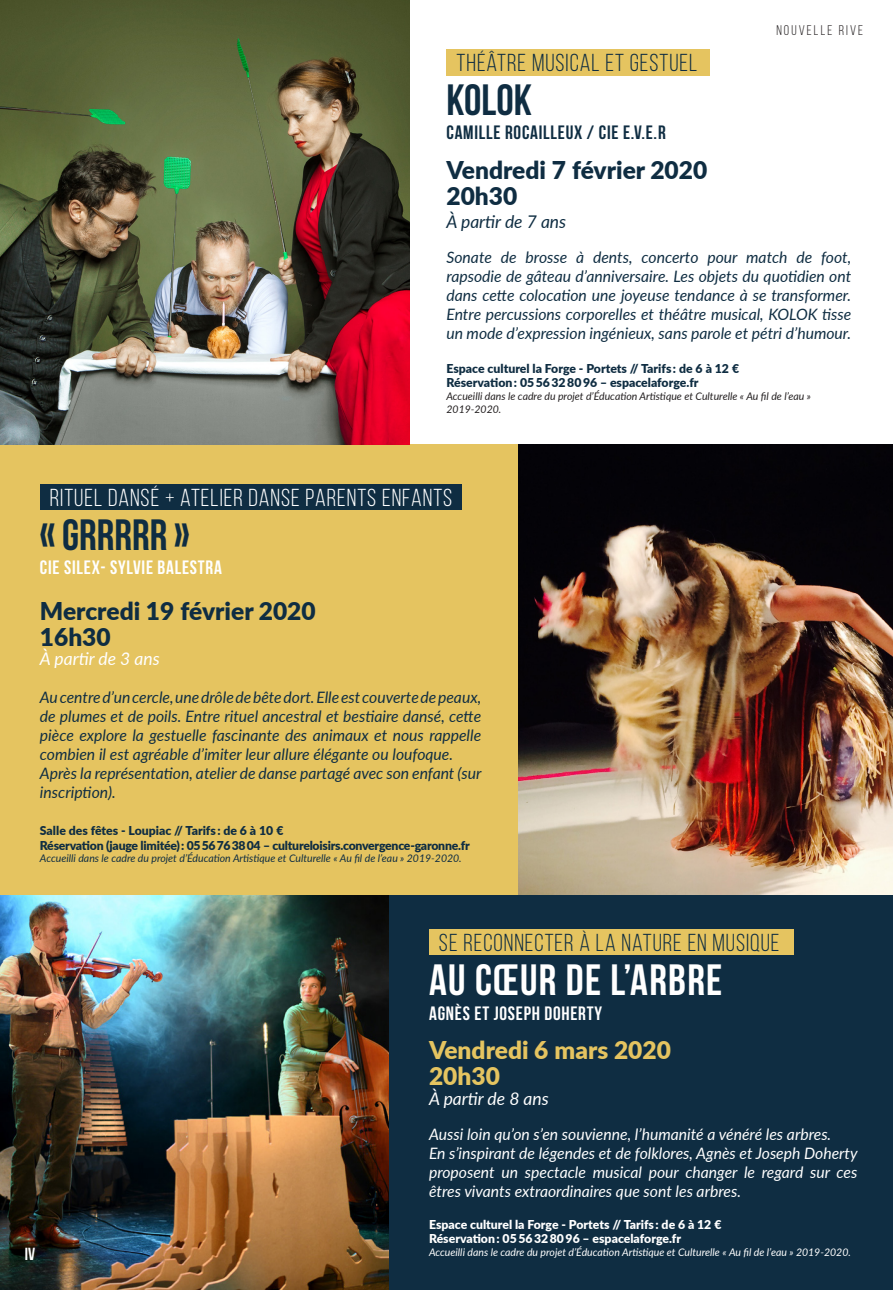
<style>
.page{position:relative;width:893px;height:1290px;background:#fff}
.page>*{position:absolute;margin:0;border:0;box-sizing:border-box;transform-origin:0 0}
.t1{font:43.75px "Bebas Neue";letter-spacing:.03em;color:#fff}
.t2{font:43.75px "Bebas Neue";color:#0f2d42}
.t3{font:24.5px "Bebas Neue";letter-spacing:.04em;color:#0f2d42}
.t4{font:900 24.5px/26.2px "Lato";color:#0f2d42}
.t5{font:24.5px "Bebas Neue";letter-spacing:.04em;color:#fff}
.t6{font:900 24.5px/26.2px "Lato";color:#e5c460}
.t7{font:700 19.25px "Bebas Neue";letter-spacing:.04em;color:#fff}
.t8{font:700 19.25px "Bebas Neue";letter-spacing:.04em;color:#0f2d42}
.t9{font:italic 17.5px "Lato";color:#fff}
.t10{font:italic 17.5px "Lato";color:#0f2d42}
.t11{font:17.5px "Bebas Neue";color:#fff}
.t12{font:italic 15.75px/18.9px "Lato";color:#0f2d42;text-align:justify}
.t13{font:italic 15.75px/18.9px "Lato";color:#fff}
.t14{font:14px "Bebas Neue";letter-spacing:.15em;color:#231f20}
.t15{font:900 12.25px/14.7px "Lato";letter-spacing:-.01em;color:#0f2d42}
.t16{font:900 12.25px/14.7px "Lato";color:#fff}
.t17{font:italic 10.5px/12.6px "Lato";color:#231f20}
.t18{font:italic 10.5px "Lato";color:#0f2d42}
.t19{font:italic 10.5px "Lato";color:#fff}
</style>
<div class="page">
<div style="left:0;top:444px;width:519px;height:452px;background:#e5c460"></div>
<div style="left:446px;top:49px;width:264px;height:27px;background:#e5c460"></div>
<div style="left:40px;top:485px;width:422px;height:25px;background:#0f2d42"></div>
<img style="left:0;top:0;width:410px;height:444px">
<img style="left:519px;top:444px;width:373px;height:452px">
<img style="left:0;top:896px;width:390px;height:394px">
<div style="left:390px;top:896px;width:503px;height:394px;background:#0f2d42"></div>
<div style="left:429px;top:930px;width:364px;height:25px;background:#e5c460"></div>
<img style="left:892px;top:848px;width:1px;height:48px">
<p class="t14" style="left:776px;top:23px;width:88px">NOUVELLE RIVE</p>
<h2 class="t3" style="left:456px;top:49px;width:242px">THÉÂTRE MUSICAL ET GESTUEL</h2>
<h1 class="t2" style="left:446px;top:76px;width:87px">KOLOK</h1>
<p class="t8" style="left:446px;top:122px;width:221px">CAMILLE ROCAILLEUX / CIE E.V.E.R</p>
<h2 class="t4" style="left:446px;top:156px;width:262px">Vendredi 7 février 2020<br>20h30</h2>
<p class="t10" style="left:446px;top:209px;width:121px">À partir de 7 ans</p>
<p class="t12" style="left:446px;top:248px;width:406px">Sonate de brosse à dents, concerto pour match de foot, rapsodie de gâteau d’anniversaire. Les objets du quotidien ont dans cette colocation une joyeuse tendance à se transformer.<br>Entre percussions corporelles et théâtre musical, KOLOK tisse un mode d’expression ingénieux, sans parole et pétri d’humour.</p>
<p class="t15" style="left:446px;top:360px;width:294px">Espace culturel la Forge - Portets // Tarifs : de 6 à 12 €<br>Réservation : 05 56 32 80 96 – espacelaforge.fr</p>
<p class="t17" style="left:446px;top:389px;width:366px">Accueilli dans le cadre du projet d’Éducation Artistique et Culturelle « Au fil de l’eau »<br>2019-2020.</p>
<h2 class="t5" style="left:50px;top:484px;width:404px">RITUEL DANSÉ + ATELIER DANSE PARENTS ENFANTS</h2>
<h1 class="t2" style="left:40px;top:510px;width:151px">«GRRRRR »</h1>
<p class="t7" style="left:40px;top:557px;width:183px">CIE SILEX- SYLVIE BALESTRA</p>
<h2 class="t4" style="left:40px;top:596px;width:277px">Mercredi 19 février 2020<br>16h30</h2>
<p class="t9" style="left:40px;top:646px;width:121px">À partir de 3 ans</p>
<p class="t12" style="left:40px;top:687px;width:443px;text-align:left">Au centre d’un cercle, une drôle de bête dort. Elle est couverte de peaux, de plumes et de poils. Entre rituel ancestral et bestiaire dansé, cette pièce explore la gestuelle fascinante des animaux et nous rappelle combien il est agréable d’imiter leur allure élégante ou loufoque.<br>Après la représentation, atelier de danse partagé avec son enfant (sur inscription).</p>
<p class="t15" style="left:40px;top:822px;width:431px">Salle des fêtes - Loupiac // Tarifs : de 6 à 10 €<br>Réservation (jauge limitée) : 05 56 76 38 04 – cultureloisirs.convergence-garonne.fr</p>
<p class="t18" style="left:40px;top:851px;width:423px">Accueilli dans le cadre du projet d’Éducation Artistique et Culturelle « Au fil de l’eau » 2019-2020.</p>
<p class="t11" style="left:25px;top:1245px;width:12px">IV</p>
<h2 class="t3" style="left:439px;top:930px;width:342px">SE RECONNECTER À LA NATURE EN MUSIQUE</h2>
<h1 class="t1" style="left:429px;top:956px;width:295px">AU CŒUR DE L’ARBRE</h1>
<p class="t7" style="left:429px;top:1002px;width:174px">AGNÈS ET JOSEPH DOHERTY</p>
<h2 class="t6" style="left:429px;top:1036px;width:243px">Vendredi 6 mars 2020<br>20h30</h2>
<p class="t9" style="left:429px;top:1086px;width:121px">À partir de 8 ans</p>
<p class="t13" style="left:429px;top:1124px;width:430px">Aussi loin qu’on s’en souvienne, l’humanité a vénéré les arbres.<br>En s’inspirant de légendes et de folklores, Agnès et Joseph Doherty proposent un spectacle musical pour changer le regard sur ces êtres vivants extraordinaires que sont les arbres.</p>
<p class="t16" style="left:429px;top:1216px;width:294px">Espace culturel la Forge - Portets // Tarifs : de 6 à 12 €<br>Réservation : 05 56 32 80 96 – espacelaforge.fr</p>
<p class="t19" style="left:429px;top:1244px;width:423px">Accueilli dans le cadre du projet d’Éducation Artistique et Culturelle « Au fil de l’eau » 2019-2020.</p>
</div>
